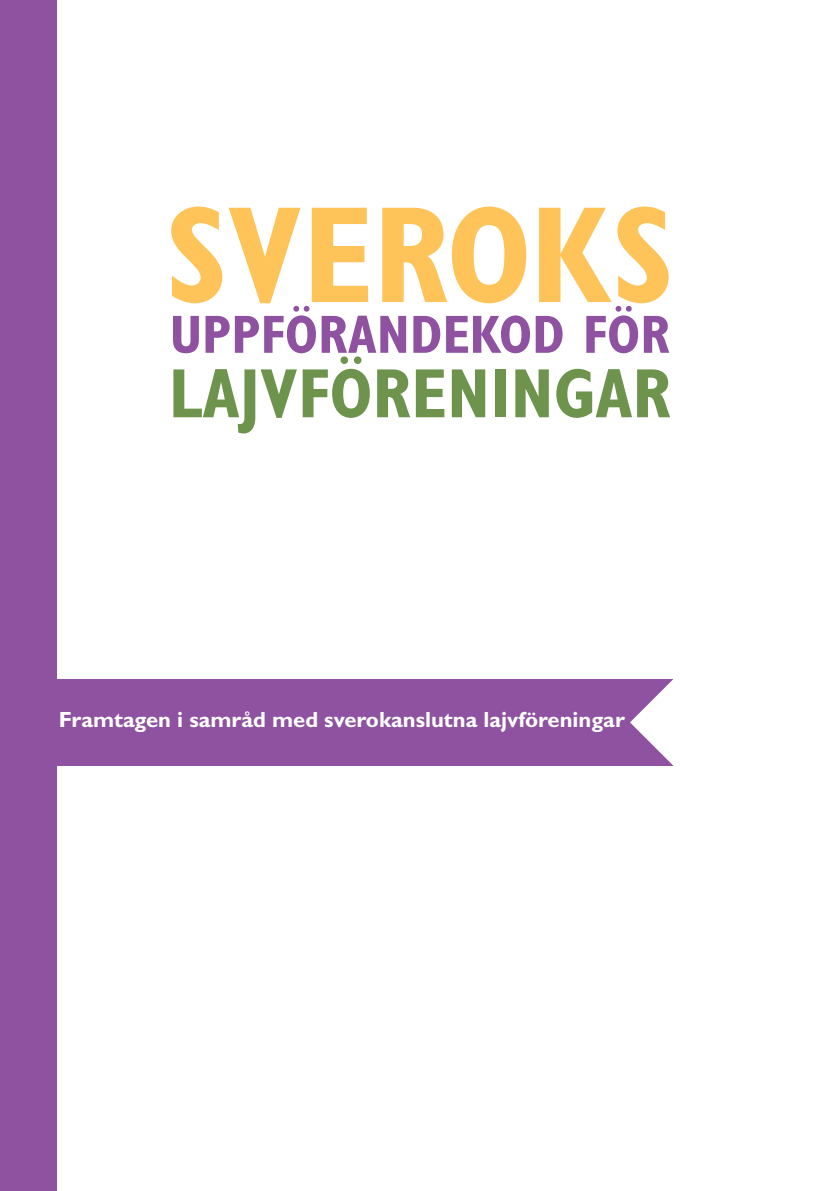
<style>
.page{position:relative;width:840px;height:1191px;background:#fff}
.page>*{position:absolute;margin:0;border:0;box-sizing:border-box;transform-origin:0 0}
.t1{font:700 condensed 138px "Gill Sans";color:#fec459}
.t2{font:700 condensed 70px "Gill Sans";color:#6d934d}
.t3{font:700 condensed 54px "Gill Sans";color:#8e52a1}
.t4{font:700 22px "Gill Sans";color:#fff}
</style>
<div class="page">
<div style="left:0;top:679px;width:713px;height:86px;background:#8e52a1"></div>
<svg style="left:629px;top:679px;width:84px;height:87px"></svg>
<div style="left:0;top:0;width:57px;height:1191px;background:#8e52a1"></div>
<p class="t1" style="left:166px;top:173px;width:509px">SVEROKS</p>
<p class="t3" style="left:170px;top:302px;width:501px">UPPFÖRANDEKOD FÖR</p>
<p class="t2" style="left:169px;top:352px;width:503px">LAJVFÖRENINGAR</p>
<p class="t4" style="left:59px;top:706px;width:567px">Framtagen i samråd med sverokanslutna lajvföreningar</p>
</div>
